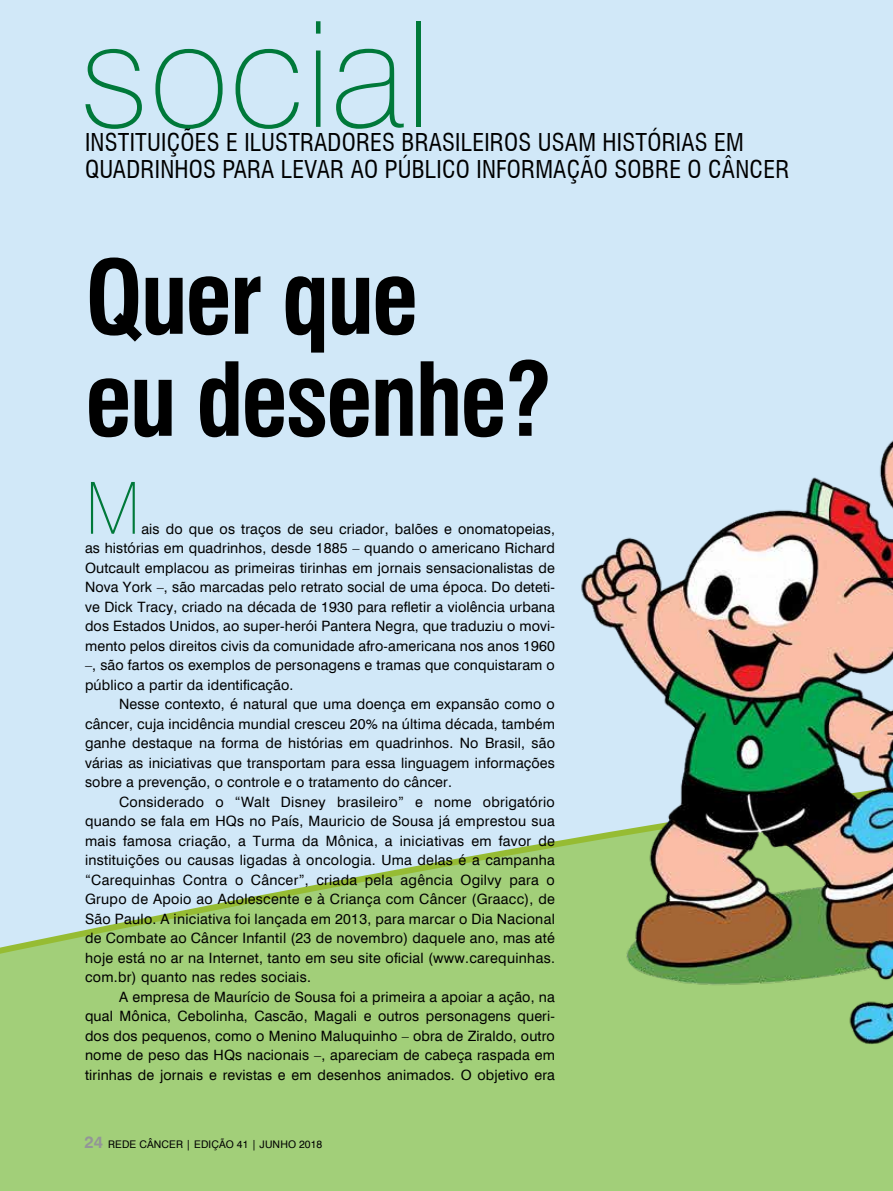
<style>
.page{position:relative;width:893px;height:1191px;background:#d1e8f8}
.page>*{position:absolute;margin:0;border:0;box-sizing:border-box;transform-origin:0 0}
.t1{font:100 147px "Swiss 721 BT";color:#00793a}
.t2{font:700 condensed 99px/102px "Swiss 721 BT";letter-spacing:-.03em;color:#000}
.t3{font:100 72px "Swiss 721 BT";color:#00793a}
.t4{font:condensed 24px/27px "Swiss 721 BT";letter-spacing:.01em;color:#000}
.t5{font:14.25px/19.5px "Swiss 721 BT";letter-spacing:.01em;color:#000;text-align:justify}
.t6{font:10.5px "Swiss 721 BT";letter-spacing:.015em;color:#000}
.s1{font-weight:700;font-size:16.5px;color:#939598}
</style>
<div class="page">
<svg style="left:0;top:837px;width:576px;height:354px"></svg>
<img style="left:576px;top:440px;width:317px;height:751px">
<h1 class="t1" style="left:78px;top:-15px;width:355px">social</h1>
<h3 class="t4" style="left:85px;top:128px;width:706px">INSTITUIÇÕES E ILUSTRADORES BRASILEIROS USAM HISTÓRIAS EM<br>QUADRINHOS PARA LEVAR AO PÚBLICO INFORMAÇÃO SOBRE O CÂNCER</h3>
<h2 class="t2" style="left:85px;top:247px;width:469px">Quer que<br>eu desenhe?</h2>
<h3 class="t3" style="left:85px;top:464px;width:57px">M</h3>
<p class="t5" style="left:85px;top:519px;width:471px;text-indent:56px">ais do que os traços de seu criador, balões e onomatopeias, as histórias em quadrinhos, desde 1885 – quando o americano Richard Outcault emplacou as primeiras tirinhas em jornais sensacionalistas de Nova York –, são marcadas pelo retrato social de uma época. Do deteti&shy;ve Dick Tracy, criado na década de 1930 para refletir a violência urbana dos Estados Unidos, ao super-herói Pantera Negra, que traduziu o movi&shy;mento pelos direitos civis da comunidade afro-americana nos anos 1960 –, são fartos os exemplos de personagens e tramas que conquistaram o público a partir da identificação.</p>
<p class="t5" style="left:85px;top:694px;width:471px;text-indent:34px">Nesse contexto, é natural que uma doença em expansão como o câncer, cuja incidência mundial cresceu 20% na última década, também ganhe destaque na forma de histórias em quadrinhos. No Brasil, são várias as iniciativas que transportam para essa linguagem informações sobre a prevenção, o controle e o tratamento do câncer.</p>
<p class="t5" style="left:85px;top:792px;width:471px;text-indent:34px">Considerado o “Walt Disney brasileiro” e nome obrigatório quando se fala em HQs no País, Mauricio de Sousa já emprestou sua mais famosa criação, a Turma da Mônica, a iniciativas em favor de instituições ou causas ligadas à oncologia. Uma delas é a campanha “Carequinhas Contra o Câncer”, criada pela agência Ogilvy para o Grupo de Apoio ao Adolescente e à Criança com Câncer (Graacc), de São Paulo. A iniciativa foi lançada em 2013, para marcar o Dia Nacional de Combate ao Câncer Infantil (23 de novembro) daquele ano, mas até hoje está no ar na Internet, tanto em seu site oficial (www.carequinhas. com.br) quanto nas redes sociais.</p>
<p class="t5" style="left:85px;top:986px;width:471px;text-indent:34px">A empresa de Maurício de Sousa foi a primeira a apoiar a ação, na qual Mônica, Cebolinha, Cascão, Magali e outros personagens queri&shy;dos dos pequenos, como o Menino Maluquinho – obra de Ziraldo, outro nome de peso das HQs nacionais –, apareciam de cabeça raspada em tirinhas de jornais e revistas e em desenhos animados. O objetivo era</p>
<p class="t6" style="left:85px;top:1138px;width:239px"><span class="s1">24</span> REDE CÂNCER | EDIÇÃO 41 | JUNHO 2018</p>
</div>
